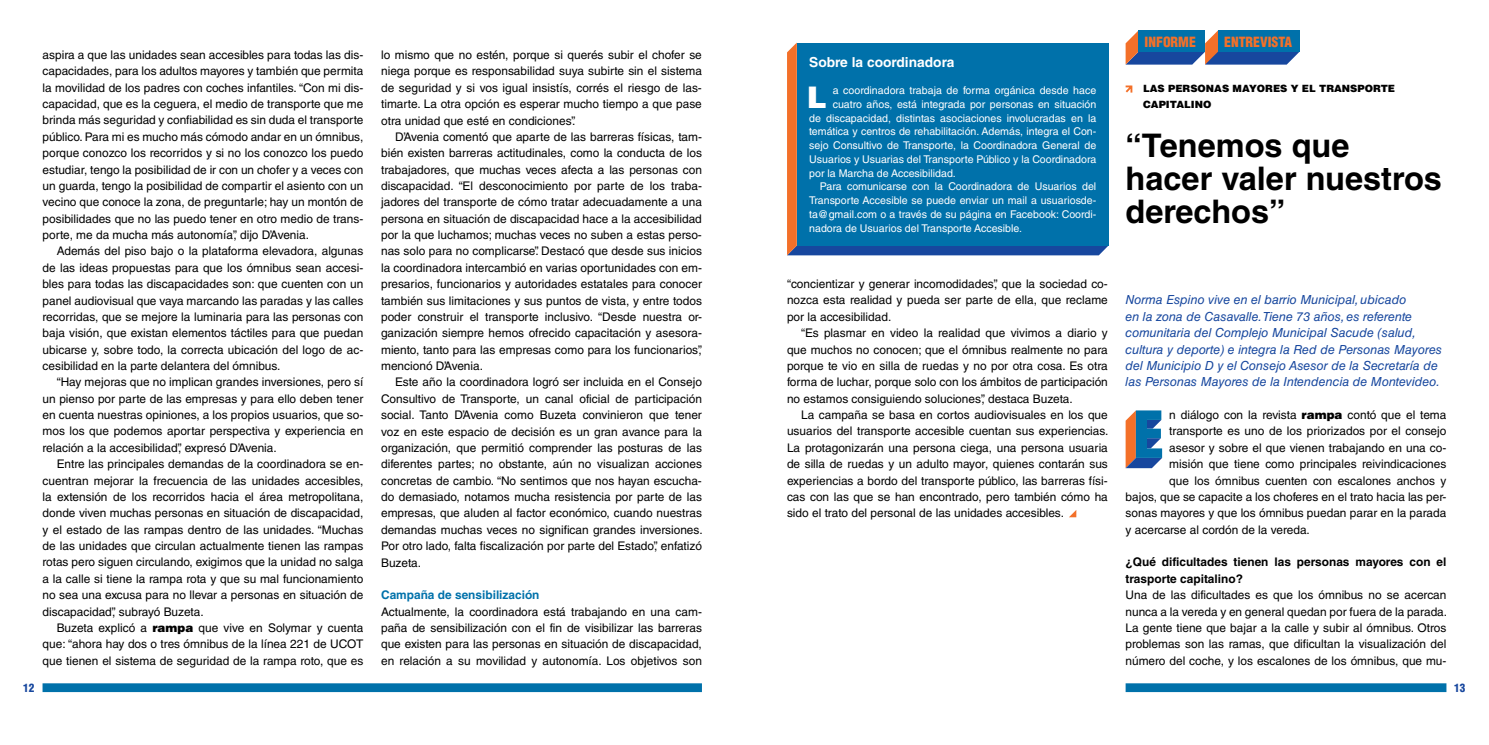
<style>
.page{position:relative;width:1489px;height:745px;background:#fff}
.page>*{position:absolute;margin:0;border:0;box-sizing:border-box;transform-origin:0 0}
.t1{font:700 32.5px/32.8px "Helvetica LT Std";color:#000}
.t2{font:900 29.75px "Helvetica LT Std";color:#fff}
.t3{font:700 13.75px "Helvetica LT Std";color:#fff}
.t4{font:900 condensed 13.75px "Helvetica LT Std";color:#f37029}
.t5{font:italic 12.5px/16.4px "Helvetica LT Std";color:#17479e}
.t6{font:11.88px/16.4px "Helvetica LT Std";color:#000;text-align:justify}
.t7{font:700 11.88px/16.4px "Helvetica LT Std";color:#000}
.t8{font:700 11.88px "Helvetica LT Std";color:#0071aa}
.t9{font:900 condensed 11.25px "Helvetica LT Std";color:#17479e}
.t10{font:10.62px "Helvetica LT Std";color:#fff}
.t11{font:900 10px/16.4px "Helvetica LT Std";color:#000}
.s1{font-weight:900}
</style>
<div class="page">
<div style="left:43px;top:682px;width:659px;height:9px;background:#0071aa"></div>
<svg style="left:1069px;top:510px;width:7px;height:7px"></svg>
<svg style="left:787px;top:43px;width:321px;height:212px;background:#695b76"></svg>
<div style="left:796px;top:43px;width:312px;height:202px;background:#0071aa"></div>
<svg style="left:1125px;top:85px;width:8px;height:8px"></svg>
<svg style="left:1125px;top:30px;width:174px;height:35px;background:#406c9d"></svg>
<div style="left:1217px;top:30px;width:82px;height:22px;background:#0071aa"></div>
<div style="left:1125px;top:682px;width:321px;height:9px;background:#0071aa"></div>
<svg style="left:1125px;top:410px;width:36px;height:58px;background:#5a7893"></svg>
<p class="t6" style="left:43px;top:46px;width:322px">aspira a que las unidades sean accesibles para todas las dis&shy;capacidades, para los adultos mayores y también que permita la movilidad de los padres con coches infantiles. “Con mi dis&shy;capacidad, que es la ceguera, el medio de transporte que me brinda más seguridad y confiabilidad es sin duda el transporte público. Para mi es mucho más cómodo andar en un ómnibus, porque conozco los recorridos y si no los conozco los puedo estudiar, tengo la posibilidad de ir con un chofer y a veces con un guarda, tengo la posibilidad de compartir el asiento con un vecino que conoce la zona, de preguntarle; hay un montón de posibilidades que no las puedo tener en otro medio de trans&shy;porte, me da mucha más autonomía”, dijo D’Avenia.</p>
<p class="t6" style="left:43px;top:243px;width:322px;text-indent:14px">Además del piso bajo o la plataforma elevadora, algunas de las ideas propuestas para que los ómnibus sean accesi&shy;bles para todas las discapacidades son: que cuenten con un panel audiovisual que vaya marcando las paradas y las calles recorridas, que se mejore la luminaria para las personas con baja visión, que existan elementos táctiles para que puedan ubicarse y, sobre todo, la correcta ubicación del logo de ac&shy;cesibilidad en la parte delantera del ómnibus.</p>
<p class="t6" style="left:43px;top:374px;width:322px;text-indent:14px">“Hay mejoras que no implican grandes inversiones, pero sí un pienso por parte de las empresas y para ello deben tener en cuenta nuestras opiniones, a los propios usuarios, que so&shy;mos los que podemos aportar perspectiva y experiencia en relación a la accesibilidad”, expresó D’Avenia.</p>
<p class="t6" style="left:43px;top:455px;width:322px;text-indent:14px">Entre las principales demandas de la coordinadora se en&shy;cuentran mejorar la frecuencia de las unidades accesibles, la extensión de los recorridos hacia el área metropolitana, donde viven muchas personas en situación de discapacidad, y el estado de las rampas dentro de las unidades. “Muchas de las unidades que circulan actualmente tienen las rampas rotas pero siguen circulando, exigimos que la unidad no salga a la calle si tiene la rampa rota y que su mal funcionamiento no sea una excusa para no llevar a personas en situación de discapacidad”, subrayó Buzeta.</p>
<p class="t6" style="left:43px;top:619px;width:322px;text-indent:14px">Buzeta explicó a <span class="s1">rampa</span> que vive en Solymar y cuenta que: “ahora hay dos o tres ómnibus de la línea 221 de UCOT que tienen el sistema de seguridad de la rampa roto, que es</p>
<p class="t6" style="left:381px;top:47px;width:322px">lo mismo que no estén, porque si querés subir el chofer se niega porque es responsabilidad suya subirte sin el sistema de seguridad y si vos igual insistís, corrés el riesgo de las&shy;timarte. La otra opción es esperar mucho tiempo a que pase otra unidad que esté en condiciones”.</p>
<p class="t6" style="left:381px;top:128px;width:322px;text-indent:14px">D’Avenia comentó que aparte de las barreras físicas, tam&shy;bién existen barreras actitudinales, como la conducta de los trabajadores, que muchas veces afecta a las personas con discapacidad. “El desconocimiento por parte de los traba&shy;jadores del transporte de cómo tratar adecuadamente a una persona en situación de discapacidad hace a la accesibilidad por la que luchamos; muchas veces no suben a estas perso&shy;nas solo para no complicarse”. Destacó que desde sus inicios la coordinadora intercambió en varias oportunidades con em&shy;presarios, funcionarios y autoridades estatales para conocer también sus limitaciones y sus puntos de vista, y entre todos poder construir el transporte inclusivo. “Desde nuestra or&shy;ganización siempre hemos ofrecido capacitación y asesora&shy;miento, tanto para las empresas como para los funcionarios”, mencionó D’Avenia.</p>
<p class="t6" style="left:381px;top:374px;width:323px;text-indent:14px">Este año la coordinadora logró ser incluida en el Consejo Consultivo de Transporte, un canal oficial de participación social. Tanto D’Avenia como Buzeta convinieron que tener voz en este espacio de decisión es un gran avance para la organización, que permitió comprender las posturas de las diferentes partes; no obstante, aún no visualizan acciones concretas de cambio. “No sentimos que nos hayan escucha&shy;do demasiado, notamos mucha resistencia por parte de las empresas, que aluden al factor económico, cuando nuestras demandas muchas veces no significan grandes inversiones.<br>Por otro lado, falta fiscalización por parte del Estado”, enfatizó Buzeta.</p>
<p class="t8" style="left:381px;top:587px;width:160px">Campaña de sensibilización</p>
<p class="t6" style="left:381px;top:603px;width:322px">Actualmente, la coordinadora está trabajando en una cam&shy;paña de sensibilización con el fin de visibilizar las barreras que existen para las personas en situación de discapacidad, en relación a su movilidad y autonomía. Los objetivos son</p>
<p class="t3" style="left:809px;top:53px;width:147px">Sobre la coordinadora</p>
<h2 class="t2" style="left:806px;top:78px;width:21px">L</h2>
<p class="t10" style="left:832px;top:84px;width:265px">a coordinadora trabaja de forma orgánica desde hace</p>
<p class="t10" style="left:832px;top:98px;width:265px">cuatro años, está integrada por personas en situación</p>
<p class="t10" style="left:809px;top:112px;width:288px">de discapacidad, distintas asociaciones involucradas en la</p>
<p class="t10" style="left:809px;top:125px;width:289px">temática y centros de rehabilitación. Además, integra el Con-</p>
<p class="t10" style="left:809px;top:139px;width:289px">sejo Consultivo de Transporte, la Coordinadora General de</p>
<p class="t10" style="left:809px;top:153px;width:288px">Usuarios y Usuarias del Transporte Público y la Coordinadora</p>
<p class="t10" style="left:809px;top:167px;width:148px">por la Marcha de Accesibilidad.</p>
<p class="t10" style="left:819px;top:180px;width:278px">Para comunicarse con la Coordinadora de Usuarios del</p>
<p class="t10" style="left:809px;top:194px;width:289px">Transporte Accesible se puede enviar un mail a usuariosde-</p>
<p class="t10" style="left:809px;top:208px;width:289px">ta@gmail.com o a través de su página en Facebook: Coordi-</p>
<p class="t10" style="left:809px;top:222px;width:214px">nadora de Usuarios del Transporte Accesible.</p>
<p class="t4" style="left:1144px;top:33px;width:53px">INFORME</p>
<p class="t4" style="left:1223px;top:33px;width:70px">ENTREVISTA</p>
<p class="t11" style="left:1143px;top:80px;width:253px">LAS PERSONAS MAYORES Y EL TRANSPORTE<br>CAPITALINO</p>
<h1 class="t1" style="left:1125px;top:129px;width:318px">“Tenemos que hacer valer nuestros derechos”</h1>
<p class="t6" style="left:787px;top:275px;width:322px">“concientizar y generar incomodidades”, que la sociedad co&shy;nozca esta realidad y pueda ser parte de ella, que reclame por la accesibilidad.</p>
<p class="t6" style="left:787px;top:324px;width:322px;text-indent:14px">“Es plasmar en video la realidad que vivimos a diario y que muchos no conocen; que el ómnibus realmente no para porque te vio en silla de ruedas y no por otra cosa. Es otra forma de luchar, porque solo con los ámbitos de participación no estamos consiguiendo soluciones”, destaca Buzeta.</p>
<p class="t6" style="left:787px;top:406px;width:323px;text-indent:14px">La campaña se basa en cortos audiovisuales en los que usuarios del transporte accesible cuentan sus experiencias.<br>La protagonizarán una persona ciega, una persona usuaria de silla de ruedas y un adulto mayor, quienes contarán sus experiencias a bordo del transporte público, las barreras físi&shy;cas con las que se han encontrado, pero también cómo ha sido el trato del personal de las unidades accesibles.</p>
<p class="t5" style="left:1125px;top:292px;width:318px">Norma Espino vive en el barrio Municipal, ubicado<br>en la zona de Casavalle.Tiene 73 años, es referente comunitaria del Complejo Municipal Sacude (salud, cultura y deporte) e integra la Red de Personas Mayores del Municipio D y el Consejo Asesor de la Secretaría de las Personas Mayores de la Intendencia de Montevideo.</p>
<p class="t6" style="left:1169px;top:406px;width:279px">n diálogo con la revista <span class="s1">rampa</span> contó que el tema</p>
<p class="t6" style="left:1169px;top:423px;width:279px">transporte es uno de los priorizados por el consejo</p>
<p class="t6" style="left:1169px;top:439px;width:279px">asesor y sobre el que vienen trabajando en una co-</p>
<p class="t6" style="left:1169px;top:455px;width:279px">misión que tiene como principales reivindicaciones</p>
<p class="t6" style="left:1169px;top:472px;width:279px">que los ómnibus cuenten con escalones anchos y</p>
<p class="t6" style="left:1125px;top:488px;width:322px">bajos, que se capacite a los choferes en el trato hacia las per-</p>
<p class="t6" style="left:1125px;top:504px;width:322px">sonas mayores y que los ómnibus puedan parar en la parada</p>
<p class="t6" style="left:1125px;top:521px;width:186px">y acercarse al cordón de la vereda.</p>
<p class="t7" style="left:1125px;top:553px;width:322px">¿Qué dificultades tienen las personas mayores con el trasporte capitalino?</p>
<p class="t6" style="left:1125px;top:586px;width:323px">Una de las dificultades es que los ómnibus no se acercan nunca a la vereda y en general quedan por fuera de la parada.<br>La gente tiene que bajar a la calle y subir al ómnibus. Otros problemas son las ramas, que dificultan la visualización del número del coche, y los escalones de los ómnibus, que mu-</p>
<p class="t9" style="left:23px;top:679px;width:13px">12</p>
<p class="t9" style="left:1453px;top:680px;width:13px">13</p>
</div>
